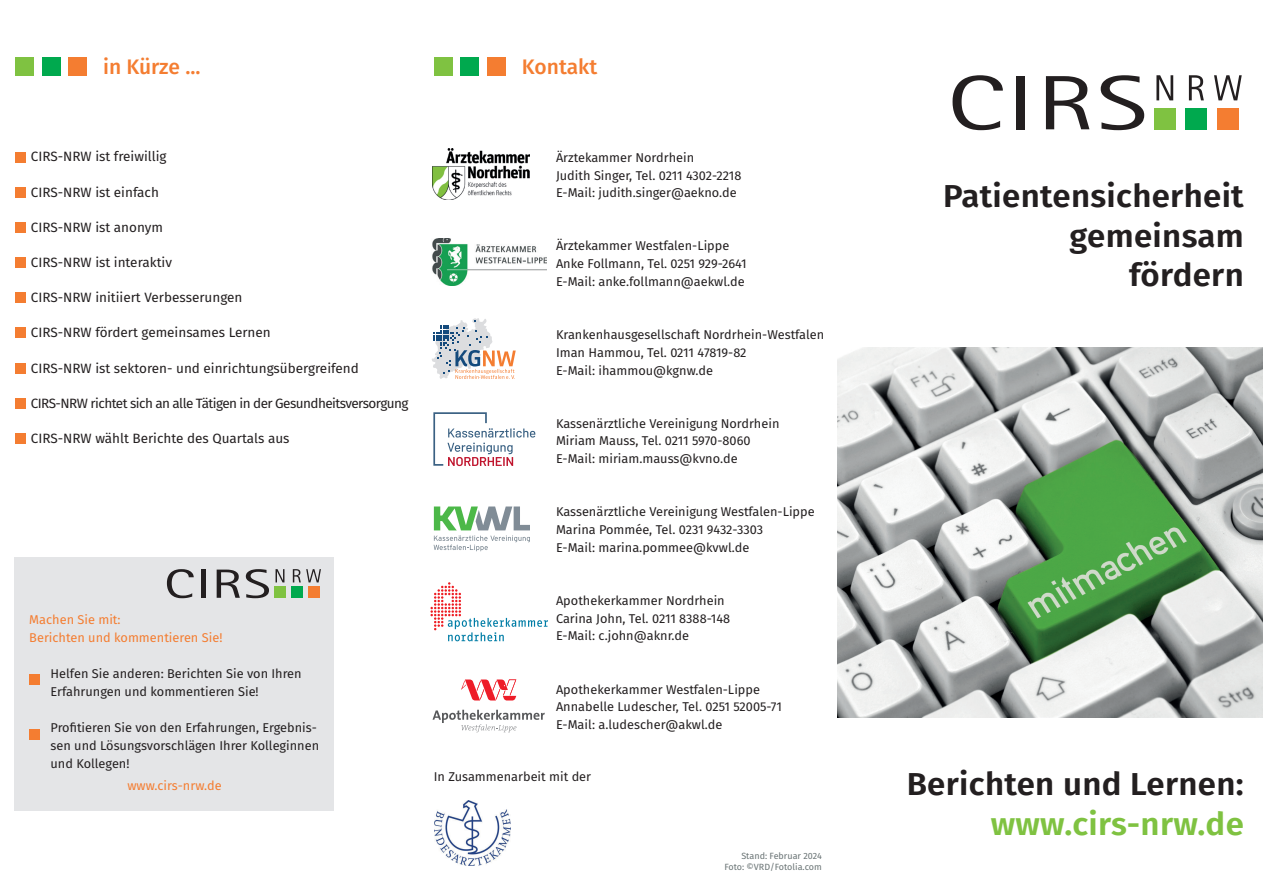
<style>
.page{position:relative;width:1263px;height:893px;background:#fff}
.page>*{position:absolute;margin:0;border:0;box-sizing:border-box;transform-origin:0 0}
.t1{font:600 31.65px/39.6px "Fira Sans";letter-spacing:.01em;color:#231f20;text-align:right;scale:1.04 1}
.t2{font:600 31.65px "Fira Sans";letter-spacing:.01em;color:#7fc241;scale:1.04 1}
.t3{font:500 21px "Fira Sans";color:#f47d31}
.t4{font:13.5px "Fira Sans";color:#231f20}
.t5{font:13.5px "Fira Sans";letter-spacing:-.04em;color:#231f20}
.t6{font:12.75px/17.7px "Fira Sans";color:#231f20}
.t7{font:12.75px/18px "Fira Sans";color:#f47d31}
.t8{font:9px/10.8px "Fira Sans";color:#697374;text-align:right}
</style>
<div class="page">
<div style="left:434px;top:57px;width:18px;height:19px;background:#7fc241"></div>
<div style="left:461px;top:57px;width:18px;height:19px;background:#00a94e"></div>
<div style="left:487px;top:57px;width:19px;height:19px;background:#f47d31"></div>
<div style="left:15px;top:57px;width:18px;height:19px;background:#7fc241"></div>
<div style="left:42px;top:57px;width:18px;height:19px;background:#00a94e"></div>
<div style="left:69px;top:57px;width:18px;height:19px;background:#f47d31"></div>
<div style="left:15px;top:152px;width:11px;height:10px;background:#f47d31"></div>
<img style="left:838px;top:348px;width:425px;height:369px">
<svg style="left:952px;top:75px;width:51px;height:55px"></svg>
<div style="left:1016px;top:76px;width:9px;height:53px;background:#231f20"></div>
<svg style="left:1046px;top:76px;width:43px;height:53px"></svg>
<svg style="left:1101px;top:75px;width:43px;height:55px"></svg>
<div style="left:1154px;top:108px;width:22px;height:22px;background:#7fc241"></div>
<div style="left:1185px;top:108px;width:22px;height:22px;background:#00a94e"></div>
<div style="left:1217px;top:108px;width:22px;height:22px;background:#f47d31"></div>
<svg style="left:1156px;top:75px;width:17px;height:25px"></svg>
<svg style="left:1189px;top:75px;width:15px;height:25px"></svg>
<svg style="left:1214px;top:75px;width:28px;height:25px"></svg>
<img style="left:435px;top:801px;width:75px;height:64px">
<img style="left:433px;top:149px;width:97px;height:50px">
<img style="left:432px;top:238px;width:114px;height:47px">
<svg style="left:432px;top:318px;width:84px;height:61px"></svg>
<svg style="left:433px;top:412px;width:102px;height:54px"></svg>
<svg style="left:434px;top:506px;width:96px;height:45px"></svg>
<svg style="left:430px;top:582px;width:118px;height:59px"></svg>
<svg style="left:432px;top:710px;width:113px;height:22px"></svg>
<svg style="left:461px;top:679px;width:55px;height:21px"></svg>
<div style="left:15px;top:187px;width:11px;height:11px;background:#f47d31"></div>
<div style="left:15px;top:222px;width:11px;height:10px;background:#f47d31"></div>
<div style="left:15px;top:257px;width:11px;height:11px;background:#f47d31"></div>
<div style="left:15px;top:292px;width:11px;height:11px;background:#f47d31"></div>
<div style="left:15px;top:327px;width:11px;height:11px;background:#f47d31"></div>
<div style="left:15px;top:363px;width:11px;height:11px;background:#f47d31"></div>
<div style="left:15px;top:398px;width:11px;height:11px;background:#f47d31"></div>
<div style="left:15px;top:557px;width:319px;height:253px;background:#e4e5e7"></div>
<svg style="left:167px;top:569px;width:27px;height:29px"></svg>
<hr style="left:201px;top:570px;width:4px;height:28px;background:#231f20">
<svg style="left:217px;top:570px;width:23px;height:28px"></svg>
<svg style="left:246px;top:569px;width:23px;height:29px"></svg>
<div style="left:274px;top:587px;width:12px;height:11px;background:#7fc241"></div>
<div style="left:291px;top:587px;width:12px;height:11px;background:#00a94e"></div>
<div style="left:308px;top:587px;width:11px;height:11px;background:#f47d31"></div>
<svg style="left:276px;top:569px;width:8px;height:13px"></svg>
<svg style="left:293px;top:569px;width:28px;height:13px"></svg>
<div style="left:29px;top:674px;width:11px;height:11px;background:#f47d31"></div>
<div style="left:29px;top:729px;width:11px;height:11px;background:#f47d31"></div>
<div style="left:15px;top:433px;width:11px;height:11px;background:#f47d31"></div>
<h2 class="t3" style="left:103px;top:50px;width:99px">in Kürze ...</h2>
<h2 class="t3" style="left:522px;top:50px;width:77px">Kontakt</h2>
<p class="t4" style="left:31px;top:147px;width:137px">CIRS-NRW ist freiwillig</p>
<p class="t4" style="left:31px;top:182px;width:130px">CIRS-NRW ist einfach</p>
<p class="t4" style="left:31px;top:217px;width:134px">CIRS-NRW ist anonym</p>
<p class="t4" style="left:31px;top:252px;width:143px">CIRS-NRW ist interaktiv</p>
<p class="t4" style="left:31px;top:287px;width:213px">CIRS-NRW initiiert Verbesserungen</p>
<p class="t4" style="left:31px;top:322px;width:241px">CIRS-NRW fördert gemeinsames Lernen</p>
<p class="t4" style="left:31px;top:358px;width:330px">CIRS-NRW ist sektoren- und einrichtungsübergreifend</p>
<p class="t5" style="left:31px;top:393px;width:379px">CIRS-NRW richtet sich an alle Tätigen in der Gesundheitsversorgung</p>
<p class="t4" style="left:31px;top:428px;width:260px">CIRS-NRW wählt Berichte des Quartals aus</p>
<p class="t6" style="left:556px;top:148px;width:187px">Ärztekammer Nordrhein<br>Judith Singer, Tel. 0211 4302-2218<br>E-Mail: judith.singer@aekno.de</p>
<p class="t6" style="left:556px;top:237px;width:192px">Ärztekammer Westfalen-Lippe<br>Anke Follmann, Tel. 0251 929-2641<br>E-Mail: anke.follmann@aekwl.de</p>
<p class="t6" style="left:556px;top:325px;width:270px">Krankenhausgesellschaft Nordrhein-Westfalen<br>Iman Hammou, Tel. 0211 47819-82<br>E-Mail: ihammou@kgnw.de</p>
<p class="t6" style="left:556px;top:414px;width:225px">Kassenärztliche Vereinigung Nordrhein<br>Miriam Mauss, Tel. 0211 5970-8060<br>E-Mail: miriam.mauss@kvno.de</p>
<p class="t6" style="left:556px;top:503px;width:260px">Kassenärztliche Vereinigung Westfalen-Lippe<br>Marina Pommée, Tel. 0231 9432-3303<br>E-Mail: marina.pommee@kvwl.de</p>
<h1 class="t1" style="left:943px;top:174px;width:291px">Patientensicherheit gemeinsam<br>fördern</h1>
<p class="t7" style="left:29px;top:610px;width:195px">Machen Sie mit:<br>Berichten und kommentieren Sie!</p>
<p class="t6" style="left:51px;top:664px;width:253px">Helfen Sie anderen: Berichten Sie von Ihren<br>Erfahrungen und kommentieren Sie!</p>
<p class="t6" style="left:51px;top:718px;width:270px">Profitieren Sie von den Erfahrungen, Ergebnis&shy;sen und Lösungsvorschlägen Ihrer Kolleginnen und Kollegen!</p>
<p class="t7" style="left:127px;top:776px;width:96px">www.cirs-nrw.de</p>
<p class="t6" style="left:556px;top:591px;width:176px">Apothekerkammer Nordrhein<br>Carina John, Tel. 0211 8388-148<br>E-Mail: c.john@aknr.de</p>
<p class="t6" style="left:556px;top:680px;width:227px">Apothekerkammer Westfalen-Lippe<br>Annabelle Ludescher, Tel. 0251 52005-71<br>E-Mail: a.ludescher@akwl.de</p>
<p class="t6" style="left:434px;top:767px;width:159px">In Zusammenarbeit mit der</p>
<h1 class="t1" style="left:907px;top:763px;width:326px">Berichten und Lernen:</h1>
<h1 class="t2" style="left:991px;top:798px;width:245px">www.cirs-nrw.de</h1>
<p class="t8" style="left:724px;top:850px;width:99px">Stand: Februar 2024<br>Foto: ©VRD/Fotolia.com</p>
</div>
